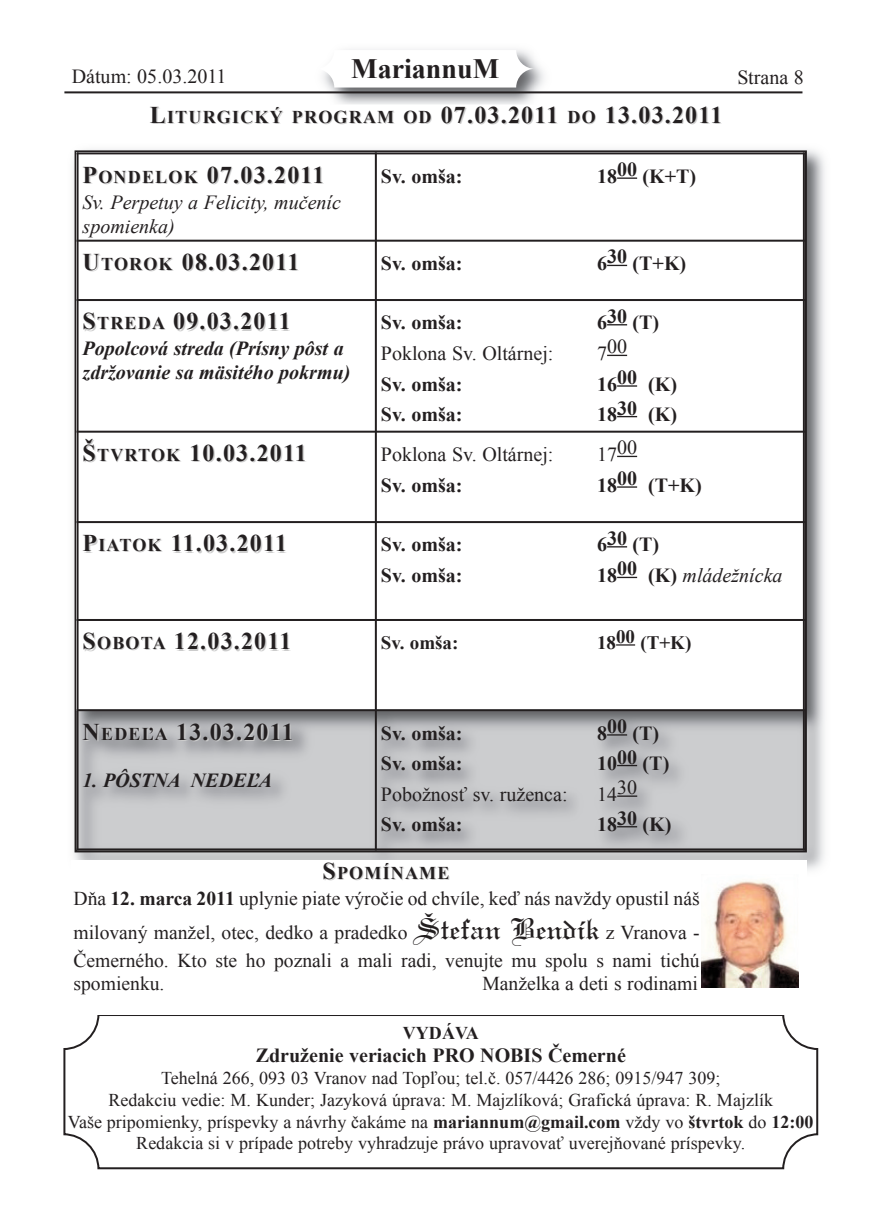
<style>
.page{position:relative;width:876px;height:1227px;background:#fff}
.page>*{position:absolute;margin:0;border:0;box-sizing:border-box;transform-origin:0 0}
.t1{font:700 28px "Times New Roman";color:#231f20}
.t2{font:700 24px "Times New Roman";letter-spacing:.05em;color:#231f20}
.t3{font:700 20px "Times New Roman";color:#231f20}
.t4{font:20px "Times New Roman";color:#231f20}
.t5{font:italic 700 20px/24px "Times New Roman";color:#231f20}
.t6{font:italic 20px/24px "Times New Roman";color:#231f20}
.t7{font:19.6px/34.4px "Times New Roman";color:#231f20}
.t8{font:700 19px "Times New Roman";color:#231f20}
.t9{font:18px/21.6px "Times New Roman";color:#231f20;text-align:center}
.t10{font:700 18px "Times New Roman";letter-spacing:.065em;color:#231f20}
.s1{color:#ccc}
.s2{font-size:18px}
.s3{font-size:18px;color:#ccc}
.s4{font-weight:700;font-style:normal}
.s5{font-size:24px}
.s6{font-weight:700}
.s7{font-family:"Lincoln";font-size:32px}
</style>
<div class="page">
<svg style="left:63px;top:1015px;width:754px;height:154px"></svg>
<img style="left:306px;top:49px;width:254px;height:55px">
<div style="left:315px;top:50px;width:219px;height:38px;background:#fff;border-radius:19px"></div>
<hr style="left:64px;top:91px;width:738px;height:2px;background:#231f20">
<img style="left:73px;top:149px;width:752px;height:722px">
<div style="left:76px;top:152px;width:299px;height:89px;background:#fff"></div>
<div style="left:375px;top:152px;width:429px;height:89px;background:#fff"></div>
<hr style="left:616px;top:177px;width:20px;height:2px;background:#231f20">
<div style="left:76px;top:241px;width:299px;height:59px;background:#fff"></div>
<div style="left:375px;top:241px;width:429px;height:59px;background:#fff"></div>
<svg style="left:607px;top:265px;width:19px;height:1px"></svg>
<div style="left:76px;top:300px;width:299px;height:132px;background:#fff"></div>
<div style="left:375px;top:300px;width:429px;height:132px;background:#fff"></div>
<svg style="left:607px;top:324px;width:19px;height:1px"></svg>
<svg style="left:607px;top:355px;width:19px;height:1px"></svg>
<hr style="left:616px;top:385px;width:20px;height:2px;background:#231f20">
<svg style="left:617px;top:416px;width:19px;height:1px"></svg>
<div style="left:76px;top:432px;width:299px;height:90px;background:#fff"></div>
<div style="left:375px;top:432px;width:429px;height:90px;background:#fff"></div>
<svg style="left:617px;top:456px;width:19px;height:1px"></svg>
<hr style="left:616px;top:486px;width:20px;height:2px;background:#231f20">
<div style="left:76px;top:522px;width:299px;height:98px;background:#fff"></div>
<div style="left:375px;top:522px;width:429px;height:98px;background:#fff"></div>
<svg style="left:607px;top:546px;width:19px;height:1px"></svg>
<svg style="left:617px;top:577px;width:19px;height:1px"></svg>
<div style="left:76px;top:620px;width:299px;height:90px;background:#fff"></div>
<div style="left:375px;top:620px;width:429px;height:90px;background:#fff"></div>
<svg style="left:616px;top:644px;width:18px;height:1px"></svg>
<img style="left:78px;top:711px;width:296px;height:137px">
<img style="left:376px;top:711px;width:426px;height:137px">
<svg style="left:606px;top:734px;width:20px;height:1px"></svg>
<svg style="left:616px;top:765px;width:20px;height:1px"></svg>
<hr style="left:617px;top:795px;width:20px;height:2px;background:#231f20">
<svg style="left:616px;top:826px;width:20px;height:1px"></svg>
<hr style="left:76px;top:152px;width:2px;height:698px;background:#231f20">
<hr style="left:374px;top:152px;width:2px;height:698px;background:#231f20">
<hr style="left:802px;top:152px;width:2px;height:698px;background:#231f20">
<hr style="left:76px;top:152px;width:728px;height:2px;background:#231f20">
<hr style="left:76px;top:240px;width:728px;height:2px;background:#231f20">
<hr style="left:76px;top:299px;width:728px;height:2px;background:#231f20">
<hr style="left:76px;top:431px;width:728px;height:2px;background:#231f20">
<hr style="left:76px;top:521px;width:728px;height:2px;background:#231f20">
<hr style="left:76px;top:619px;width:728px;height:2px;background:#231f20">
<hr style="left:76px;top:709px;width:728px;height:2px;background:#231f20">
<hr style="left:76px;top:848px;width:728px;height:2px;background:#231f20">
<div style="left:71px;top:860px;width:735px;height:155px;background:#fff"></div>
<img style="left:701px;top:880px;width:97px;height:107px">
<p class="t4" style="left:72px;top:65px;width:156px">Dátum: 05.03.2011</p>
<h1 class="t1" style="left:351px;top:53px;width:149px">MariannuM</h1>
<p class="t4" style="left:737px;top:66px;width:68px">Strana 8</p>
<h2 class="t2" style="left:151px;top:102px;width:572px"><span class="s1">l</span><span class="s2">iturgický ProgrAM</span> <span class="s3">oD</span> 07.03.2011 <span class="s3">Do</span> 13.03.2011</h2>
<h2 class="t2" style="left:82px;top:161px;width:243px">P<span class="s2">onDElok</span> 07.03.2011</h2>
<p class="t6" style="left:82px;top:190px;width:260px">Sv. Perpetuy a Felicity, mučeníc spomienka)</p>
<p class="t3" style="left:380px;top:165px;width:83px">Sv. omša:</p>
<p class="t3" style="left:596px;top:165px;width:101px">1800 (k+t)</p>
<h2 class="t2" style="left:84px;top:249px;width:217px"><span class="s1">u</span><span class="s3">torok</span> 08.03.2011</h2>
<p class="t3" style="left:380px;top:252px;width:83px">Sv. omša:</p>
<p class="t3" style="left:596px;top:252px;width:91px">630 (t+k)</p>
<h2 class="t2" style="left:82px;top:308px;width:209px">S<span class="s3">trEDA</span> 09.03.2011</h2>
<p class="t5" style="left:82px;top:337px;width:269px">Popolcová streda (Prísny pôst a zdržovanie sa mäsitého pokrmu)</p>
<p class="t3" style="left:380px;top:311px;width:83px">Sv. omša:</p>
<p class="t3" style="left:596px;top:311px;width:64px">630 (t)</p>
<p class="t4" style="left:380px;top:342px;width:174px">Poklona Sv. Oltárnej:</p>
<p class="t4" style="left:596px;top:335px;width:31px">700</p>
<p class="t3" style="left:380px;top:373px;width:83px">Sv. omša:</p>
<p class="t3" style="left:596px;top:373px;width:81px">1600 (k)</p>
<p class="t3" style="left:380px;top:403px;width:83px">Sv. omša:</p>
<p class="t3" style="left:596px;top:403px;width:81px">1830 (k)</p>
<h2 class="t2" style="left:82px;top:439px;width:226px">Š<span class="s2">tVrtok</span> 10.03.2011</h2>
<p class="t4" style="left:380px;top:443px;width:174px">Poklona Sv. Oltárnej:</p>
<p class="t4" style="left:596px;top:440px;width:41px">1700</p>
<p class="t3" style="left:380px;top:474px;width:83px">Sv. omša:</p>
<p class="t3" style="left:596px;top:474px;width:106px">1800 (t+k)</p>
<h2 class="t2" style="left:82px;top:530px;width:206px">P<span class="s2">i</span><span class="s3">Atok</span> 11.03.2011</h2>
<p class="t3" style="left:380px;top:533px;width:83px">Sv. omša:</p>
<p class="t3" style="left:596px;top:533px;width:64px">630 (t)</p>
<p class="t3" style="left:380px;top:564px;width:83px">Sv. omša:</p>
<p class="t6" style="left:596px;top:563px;width:187px"><span class="s4">18</span><sup>00</sup> <span class="s4">(k)</span> mládežnícka</p>
<h2 class="t2" style="left:82px;top:628px;width:210px">S<span class="s3">oBotA</span> 12.03.2011</h2>
<p class="t8" style="left:380px;top:632px;width:79px">Sv. omša:</p>
<p class="t8" style="left:596px;top:632px;width:96px">1800 (t+k)</p>
<p class="t3" style="left:380px;top:721px;width:83px">Sv. omša:</p>
<p class="t3" style="left:596px;top:721px;width:64px">800 (t)</p>
<p class="t3" style="left:380px;top:752px;width:83px">Sv. omša:</p>
<p class="t3" style="left:596px;top:752px;width:74px">1000 (t)</p>
<p class="t4" style="left:380px;top:783px;width:188px">Pobožnosť sv. ruženca:</p>
<p class="t4" style="left:597px;top:779px;width:41px">1430</p>
<p class="t3" style="left:380px;top:813px;width:83px">Sv. omša:</p>
<p class="t3" style="left:596px;top:813px;width:76px">1830 (k)</p>
<p class="t10" style="left:322px;top:863px;width:128px"><span class="s5">S</span>PoMínAME</p>
<p class="t7" style="left:73px;top:881px;width:627px">Dňa <span class="s6">12. marca 2011</span> uplynie piate výročie od chvíle, keď nás navždy opustil náš milovaný manžel, otec, dedko a pradedko <span class="s7">Štefan Bendík</span> z Vranova -</p>
<p class="t7" style="left:73px;top:948px;width:627px;line-height:23.6px">Čemerného. Kto ste ho poznali a mali radi, venujte mu spolu s nami tichú spomienku.</p>
<h2 class="t2" style="left:84px;top:718px;width:211px"><span class="s1">n</span><span class="s3">EDEľA</span> 13.03.2011</h2>
<p class="t5" style="left:82px;top:768px;width:191px">1. PÔSTNA NEDEĽA</p>
<p class="t7" style="left:482px;top:966px;width:217px">Manželka a deti s rodinami</p>
<p class="t10" style="left:403px;top:1022px;width:77px">VYDáVA</p>
<p class="t3" style="left:256px;top:1043px;width:371px">Združenie veriacich Pro noBiS Čemerné</p>
<p class="t9" style="left:68px;top:1067px;width:746px">Tehelná 266, 093 03 Vranov nad Topľou; tel.č. 057/4426 286; 0915/947 309;<br>Redakciu vedie: M. Kunder; Jazyková úprava: M. Majzlíková; Grafická úprava: R. Majzlík<br>Vaše pripomienky, príspevky a návrhy čakáme na <span class="s6">mariannum@gmail.com</span> vždy vo <span class="s6">štvrtok</span> do <span class="s6">12:00<br></span>Redakcia si v prípade potreby vyhradzuje právo upravovať uverejňované príspevky.</p>
</div>
